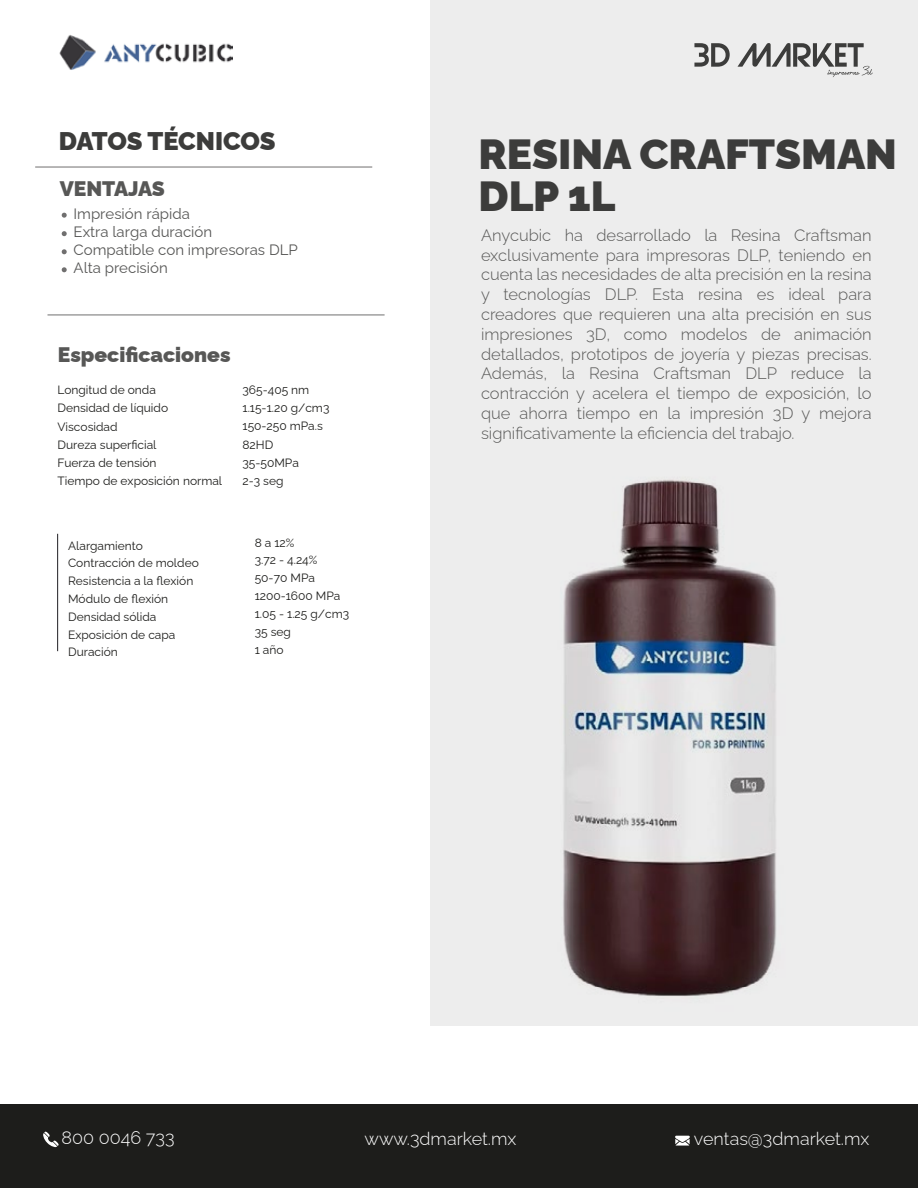
<style>
.page{position:relative;width:918px;height:1188px;background:#fff}
.page>*{position:absolute;margin:0;border:0;box-sizing:border-box;transform-origin:0 0}
.t1{font:900 42.15px/42.2px "Raleway";color:#3c3c3b}
.t2{font:900 25.5px "Raleway";letter-spacing:-.005em;color:#3c3c3b}
.t3{font:900 21px "Raleway";color:#575756}
.t4{font:300 18px "Raleway";color:#fff}
.t5{font:300 16.5px/19.8px "Raleway";color:#575756;text-align:justify}
.t6{font:15px/18px "Raleway";color:#575756}
.t7{font:12px/17.9px "Raleway";color:#1d1d1b}
</style>
<div class="page">
<div style="left:431px;top:0;width:487px;height:1026px;background:#ededed"></div>
<div style="left:0;top:1105px;width:918px;height:83px;background:#1d1d1b"></div>
<svg style="left:43px;top:1131px;width:16px;height:16px"></svg>
<svg style="left:675px;top:1136px;width:15px;height:10px"></svg>
<svg style="left:694px;top:43px;width:36px;height:24px"></svg>
<svg style="left:738px;top:43px;width:135px;height:34px"></svg>
<hr style="left:35px;top:167px;width:337px;height:1px;background:#706f6f">
<hr style="left:48px;top:315px;width:337px;height:1px;background:#706f6f">
<svg style="left:62px;top:213px;width:5px;height:5px"></svg>
<svg style="left:62px;top:231px;width:5px;height:5px"></svg>
<svg style="left:62px;top:267px;width:5px;height:5px"></svg>
<svg style="left:62px;top:249px;width:5px;height:5px"></svg>
<img style="left:59px;top:35px;width:174px;height:35px">
<hr style="left:57px;top:534px;width:1px;height:117px;background:#201e23">
<img style="left:563px;top:480px;width:214px;height:516px">
<h2 class="t2" style="left:59px;top:120px;width:218px">DATOS TÉCNICOS</h2>
<p class="t3" style="left:60px;top:172px;width:107px">VENTAJAS</p>
<p class="t6" style="left:74px;top:203px;width:226px">Impresión rápida<br>Extra larga duración<br>Compatible con impresoras DLP<br>Alta precisión</p>
<p class="t3" style="left:58px;top:338px;width:174px">Especificaciones</p>
<p class="t7" style="left:57px;top:380px;width:100px">Longitud de onda</p>
<p class="t7" style="left:243px;top:380px;width:68px">365-405 nm</p>
<p class="t7" style="left:243px;top:416px;width:82px">150-250 mPa.s<br>82HD</p>
<p class="t7" style="left:57px;top:471px;width:166px">Tiempo de exposición normal</p>
<p class="t7" style="left:57px;top:398px;width:112px">Densidad de líquido</p>
<p class="t7" style="left:243px;top:398px;width:88px">1.15-1.20 g/cm3</p>
<p class="t7" style="left:57px;top:416px;width:62px">Viscosidad</p>
<p class="t7" style="left:57px;top:434px;width:101px">Dureza superficial</p>
<p class="t7" style="left:57px;top:452px;width:101px">Fuerza de tensión</p>
<p class="t7" style="left:243px;top:452px;width:58px">35-50MPa<br>2-3 seg</p>
<p class="t7" style="left:68px;top:535px;width:76px">Alargamiento</p>
<p class="t7" style="left:68px;top:553px;width:132px">Contracción de moldeo</p>
<p class="t7" style="left:68px;top:571px;width:127px">Resistencia a la flexión<br>Módulo de flexión</p>
<p class="t7" style="left:255px;top:532px;width:41px">8 a 12%</p>
<p class="t7" style="left:255px;top:568px;width:87px">50-70 MPa<br>1200-1600 MPa</p>
<p class="t7" style="left:255px;top:550px;width:64px">3.72 - 4.24%</p>
<p class="t7" style="left:68px;top:606px;width:90px">Densidad sólida</p>
<p class="t7" style="left:255px;top:603px;width:96px">1.05 - 1.25 g/cm3</p>
<p class="t7" style="left:68px;top:624px;width:109px">Exposición de capa</p>
<p class="t7" style="left:255px;top:621px;width:38px">35 seg</p>
<p class="t7" style="left:68px;top:642px;width:51px">Duración</p>
<p class="t7" style="left:255px;top:639px;width:30px">1 año</p>
<h1 class="t1" style="left:479px;top:128px;width:420px">RESINA CRAFTSMAN<br>DLP 1L</h1>
<p class="t5" style="left:481px;top:223px;width:392px">Anycubic ha desarrollado la Resina Craftsman exclusivamente para impresoras DLP, teniendo en cuenta las necesidades de alta precisión en la resina y tecnologías DLP. Esta resina es ideal para creadores que requieren una alta precisión en sus impresiones 3D, como modelos de animación detallados, prototipos de joyería y piezas precisas.<br>Además, la Resina Craftsman DLP reduce la contracción y acelera el tiempo de exposición, lo que ahorra tiempo en la impresión 3D y mejora significativamente la eficiencia del trabajo.</p>
<p class="t4" style="left:62px;top:1124px;width:114px">800 0046 733</p>
<p class="t4" style="left:365px;top:1124px;width:153px">www.3dmarket.mx</p>
<p class="t4" style="left:694px;top:1125px;width:177px">ventas@3dmarket.mx</p>
</div>
